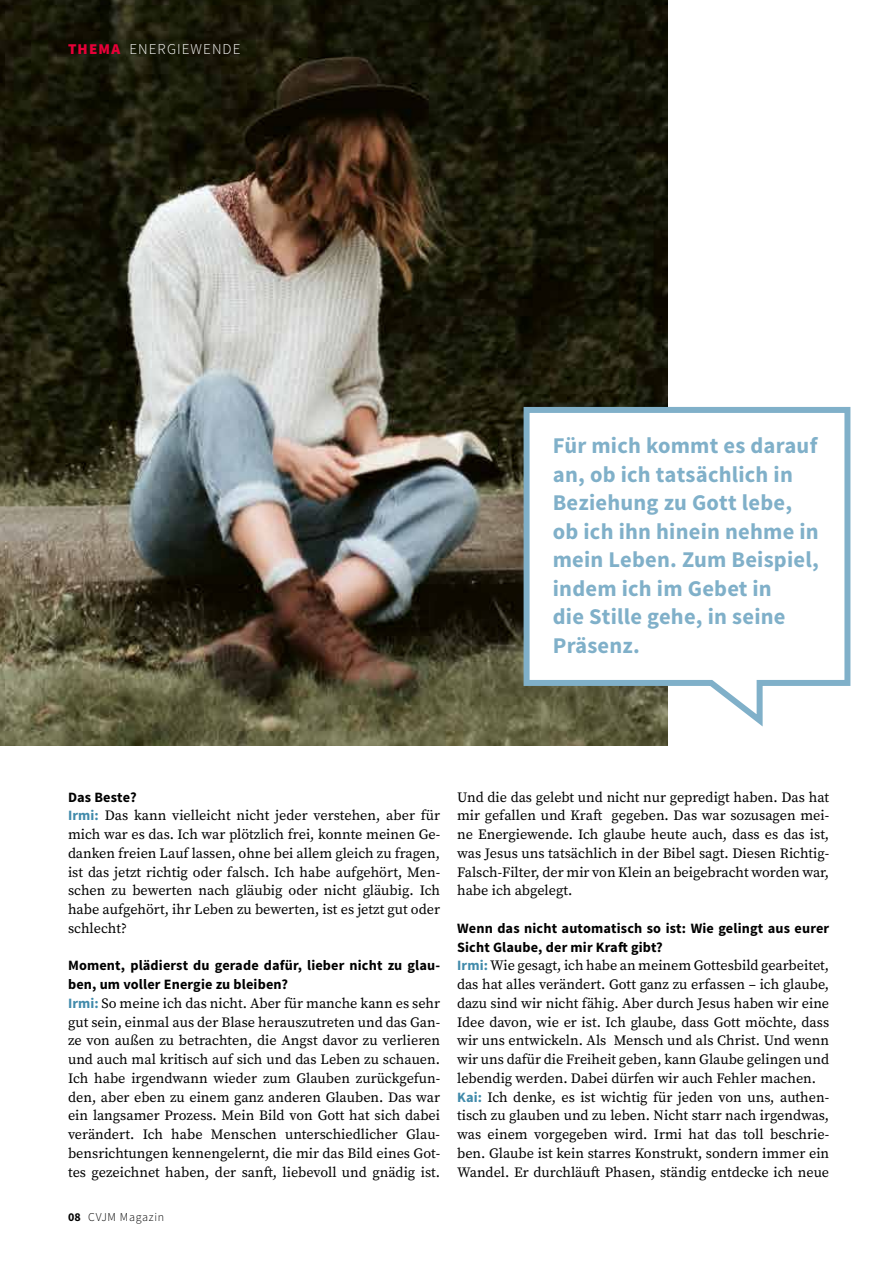
<style>
.page{position:relative;width:893px;height:1263px;background:#fff}
.page>*{position:absolute;margin:0;border:0;box-sizing:border-box;transform-origin:0 0}
.t1{font:700 22.5px/28.5px "Source Sans Pro";letter-spacing:.01em;color:#80b0c9}
.t2{font:300 15px "Source Sans Pro";letter-spacing:.07em;color:#fff}
.t3{font:14.25px/18.8px "Source Serif Pro";color:#000;text-align:justify}
.t4{font:700 14.25px/18.8px "Source Sans Pro";letter-spacing:.01em;color:#000}
.t5{font:300 12px "Source Sans Pro";letter-spacing:.06em;color:#000}
.s1{font-weight:900;color:#e70038}
.s2{font-family:"Source Sans Pro";font-weight:700;color:#408aaa}
.s3{font-weight:700}
</style>
<div class="page">
<img style="left:0;top:0;width:668px;height:745px">
<svg style="left:521px;top:404px;width:330px;height:329px"></svg>
<p class="t2" style="left:68px;top:40px;width:174px"><span class="s1">THEMA</span> ENERGIEWENDE</p>
<h1 class="t1" style="left:553px;top:432px;width:267px">Für mich kommt es darauf an, ob ich tatsächlich in<br>Beziehung zu Gott lebe, ob ich ihn hinein nehme in mein Leben. Zum Beispiel, indem ich im Gebet in<br>die Stille gehe, in seine<br>Präsenz.</h1>
<p class="t4" style="left:68px;top:788px;width:70px">Das Beste?</p>
<p class="t3" style="left:68px;top:806px;width:374px"><span class="s2">Irmi:</span> Das kann vielleicht nicht jeder verstehen, aber für mich war es das. Ich war plötzlich frei, konnte meinen Ge&shy;danken freien Lauf lassen, ohne bei allem gleich zu fragen, ist das jetzt richtig oder falsch. Ich habe aufgehört, Men&shy;schen zu bewerten nach gläubig oder nicht gläubig. Ich habe aufgehört, ihr Leben zu bewerten, ist es jetzt gut oder schlecht?</p>
<p class="t4" style="left:68px;top:957px;width:374px">Moment, plädierst du gerade dafür, lieber nicht zu glau&shy;ben, um voller Energie zu bleiben?</p>
<p class="t3" style="left:68px;top:994px;width:374px"><span class="s2">Irmi:</span> So meine ich das nicht. Aber für manche kann es sehr gut sein, einmal aus der Blase herauszutreten und das Gan&shy;ze von außen zu betrachten, die Angst davor zu verlieren und auch mal kritisch auf sich und das Leben zu schauen.<br>Ich habe irgendwann wieder zum Glauben zurückgefun&shy;den, aber eben zu einem ganz anderen Glauben. Das war ein langsamer Prozess. Mein Bild von Gott hat sich dabei verändert. Ich habe Menschen unterschiedlicher Glau&shy;bensrichtungen kennengelernt, die mir das Bild eines Got&shy;tes gezeichnet haben, der sanft, liebevoll und gnädig ist.</p>
<p class="t5" style="left:68px;top:1210px;width:98px"><span class="s3">08</span> CVJM Magazin</p>
<p class="t3" style="left:457px;top:787px;width:374px">Und die das gelebt und nicht nur gepredigt haben. Das hat mir gefallen und Kraft gegeben. Das war sozusagen mei&shy;ne Energiewende. Ich glaube heute auch, dass es das ist, was Jesus uns tatsächlich in der Bibel sagt. Diesen Richtig-Falsch-Filter, der mir von Klein an beigebracht worden war, habe ich abgelegt.</p>
<p class="t4" style="left:457px;top:919px;width:374px">Wenn das nicht automatisch so ist: Wie gelingt aus eurer<br>Sicht Glaube, der mir Kraft gibt?</p>
<p class="t3" style="left:457px;top:956px;width:374px;text-align:left"><span class="s2">Irmi:</span> Wie gesagt, ich habe an meinem Gottesbild gearbeitet, das hat alles verändert. Gott ganz zu erfassen – ich glaube, dazu sind wir nicht fähig. Aber durch Jesus haben wir eine Idee davon, wie er ist. Ich glaube, dass Gott möchte, dass wir uns entwickeln. Als Mensch und als Christ. Und wenn wir uns dafür die Freiheit geben, kann Glaube gelingen und lebendig werden. Dabei dürfen wir auch Fehler machen.<br><span class="s2">Kai:</span> Ich denke, es ist wichtig für jeden von uns, authen&shy;tisch zu glauben und zu leben. Nicht starr nach irgendwas, was einem vorgegeben wird. Irmi hat das toll beschrie&shy;ben. Glaube ist kein starres Konstrukt, sondern immer ein Wandel. Er durchläuft Phasen, ständig entdecke ich neue</p>
</div>
